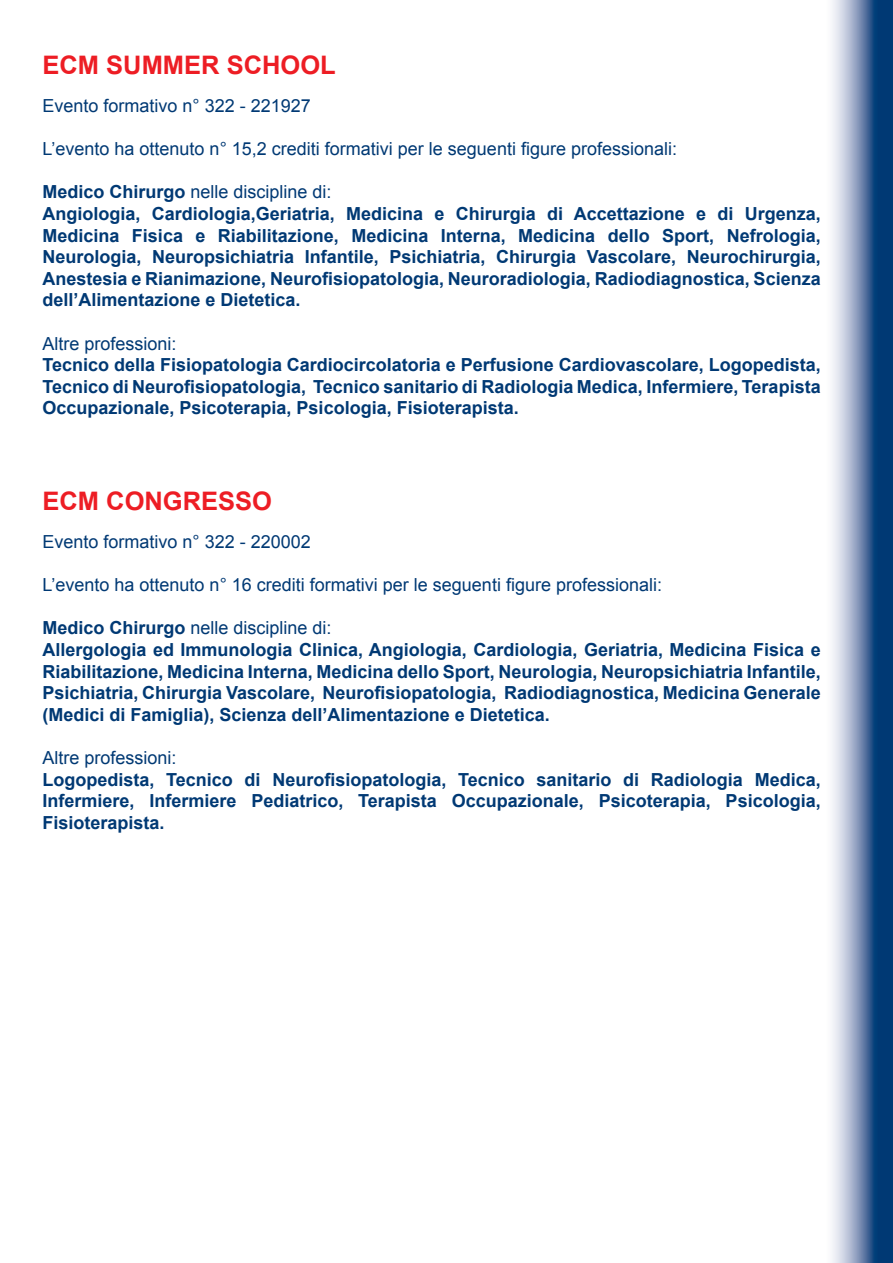
<style>
.page{position:relative;width:893px;height:1263px;background:#fff}
.page>*{position:absolute;margin:0;border:0;box-sizing:border-box;transform-origin:0 0}
.t1{font:700 25.5px "Arial";color:#ed1d24}
.t2{font:700 18px/21.6px "Arial";color:#003974}
.t3{font:18px "Arial";color:#003974}
.s1{font-weight:400}
</style>
<div class="page">
<svg style="left:832px;top:0;width:61px;height:1263px;background:#6886ac"></svg>
<h1 class="t1" style="left:43px;top:48px;width:295px">ECM SUMMER SCHOOL</h1>
<p class="t3" style="left:43px;top:94px;width:270px">Evento formativo n° 322 - 221927</p>
<p class="t3" style="left:43px;top:137px;width:636px">L’evento ha ottenuto n° 15,2 crediti formativi per le seguenti figure professionali:</p>
<p class="t2" style="left:43px;top:182px;width:780px">Medico Chirurgo <span class="s1">nelle discipline di:<br></span>Angiologia, Cardiologia,Geriatria, Medicina e Chirurgia di Accettazione e di Urgenza, Medicina Fisica e Riabilitazione, Medicina Interna, Medicina dello Sport, Nefrologia, Neurologia, Neuropsichiatria Infantile, Psichiatria, Chirurgia Vascolare, Neurochirurgia, Anestesia e Rianimazione, Neurofisiopatologia, Neuroradiologia, Radiodiagnostica, Scienza dell’Alimentazione e Dietetica.</p>
<p class="t3" style="left:43px;top:331px;width:136px">Altre professioni:</p>
<p class="t2" style="left:43px;top:355px;width:780px;text-align:justify">Tecnico della Fisiopatologia Cardiocircolatoria e Perfusione Cardiovascolare, Logopedista, Tecnico di Neurofisiopatologia, Tecnico sanitario di Radiologia Medica, Infermiere, Terapista Occupazionale, Psicoterapia, Psicologia, Fisioterapista.</p>
<h1 class="t1" style="left:43px;top:484px;width:231px">ECM CONGRESSO</h1>
<p class="t3" style="left:43px;top:530px;width:270px">Evento formativo n° 322 - 220002</p>
<p class="t3" style="left:43px;top:573px;width:621px">L’evento ha ottenuto n° 16 crediti formativi per le seguenti figure professionali:</p>
<p class="t2" style="left:43px;top:618px;width:780px">Medico Chirurgo <span class="s1">nelle discipline di:<br></span>Allergologia ed Immunologia Clinica, Angiologia, Cardiologia, Geriatria, Medicina Fisica e Riabilitazione, Medicina Interna, Medicina dello Sport, Neurologia, Neuropsichiatria Infantile, Psichiatria, Chirurgia Vascolare, Neurofisiopatologia, Radiodiagnostica, Medicina Generale (Medici di Famiglia), Scienza dell’Alimentazione e Dietetica.</p>
<p class="t3" style="left:43px;top:746px;width:136px">Altre professioni:</p>
<p class="t2" style="left:43px;top:769px;width:780px;text-align:justify">Logopedista, Tecnico di Neurofisiopatologia, Tecnico sanitario di Radiologia Medica, Infermiere, Infermiere Pediatrico, Terapista Occupazionale, Psicoterapia, Psicologia, Fisioterapista.</p>
</div>
